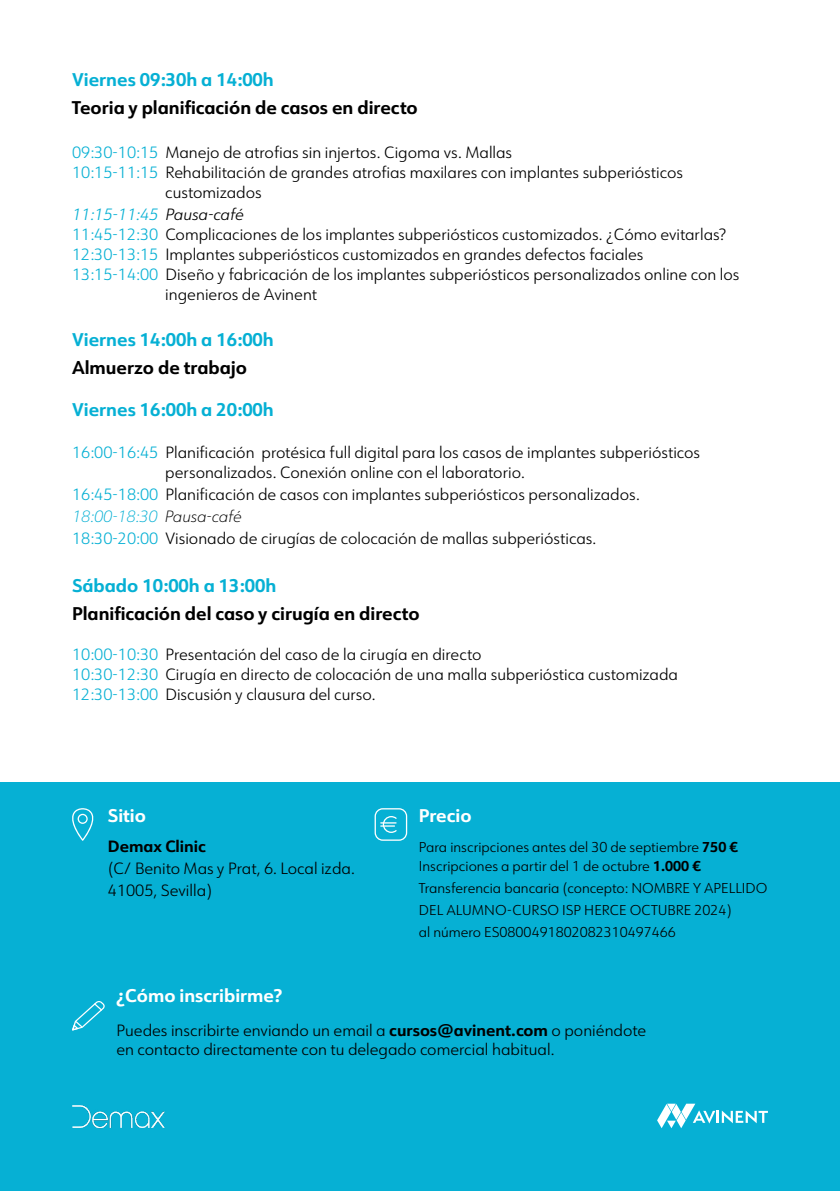
<style>
.page{position:relative;width:840px;height:1191px;background:#fff}
.page>*{position:absolute;margin:0;border:0;box-sizing:border-box;transform-origin:0 0}
.t1{font:700 18px "URW Form";color:#000}
.t2{font:700 18px "URW Form";color:#06b0d4}
.t3{font:700 18px "URW Form";color:#fff}
.t4{font:300 16px/20px "URW Form";color:#000}
.t5{font:italic 300 16px "URW Form";color:#06b0d4}
.t6{font:700 16px "URW Form";color:#000}
.t7{font:300 14px/22px "URW Form";color:#000}
.s1{color:#06b0d4}
.s2{color:#000}
.s3{font-weight:200;font-style:italic;color:#06b0d4}
.s4{font-weight:200;font-style:italic}
.s5{font-weight:700}
</style>
<div class="page">
<div style="left:0;top:782px;width:839px;height:409px;background:#06b0d4"></div>
<svg style="left:72px;top:808px;width:22px;height:32px"></svg>
<svg style="left:374px;top:808px;width:33px;height:32px"></svg>
<svg style="left:72px;top:1001px;width:33px;height:29px"></svg>
<svg style="left:657px;top:1103px;width:110px;height:25px"></svg>
<img style="left:72px;top:1105px;width:93px;height:24px">
<p class="t2" style="left:72px;top:67px;width:203px">Viernes 09:30h a 14:00h</p>
<p class="t1" style="left:72px;top:95px;width:347px">Teoria y planificación de casos en directo</p>
<p class="t4" style="left:72px;top:142px;width:441px"><span class="s1">09:30-10:15</span> Manejo de atrofias sin injertos. Cigoma vs. Mallas</p>
<p class="t4" style="left:72px;top:162px;width:612px"><span class="s1">10:15-11:15</span> Rehabilitación de grandes atrofias maxilares con implantes subperiósticos</p>
<p class="t4" style="left:165px;top:182px;width:98px">customizados</p>
<p class="t5" style="left:72px;top:203px;width:173px">11:15-11:45 <span class="s2">Pausa-café</span></p>
<p class="t4" style="left:72px;top:224px;width:655px"><span class="s1">11:45-12:30</span> Complicaciones de los implantes subperiósticos customizados. ¿Cómo evitarlas?</p>
<p class="t4" style="left:72px;top:244px;width:572px"><span class="s1">12:30-13:15</span> Implantes subperiósticos customizados en grandes defectos faciales</p>
<p class="t4" style="left:72px;top:264px;width:668px"><span class="s1">13:15-14:00</span> Diseño y fabricación de los implantes subperiósticos personalizados online con los</p>
<p class="t4" style="left:165px;top:284px;width:153px">ingenieros de Avinent</p>
<p class="t2" style="left:72px;top:327px;width:203px">Viernes 14:00h a 16:00h</p>
<p class="t1" style="left:72px;top:355px;width:176px">Almuerzo de trabajo</p>
<p class="t2" style="left:72px;top:397px;width:203px">Viernes 16:00h a 20:00h</p>
<p class="t4" style="left:165px;top:442px;width:536px;text-indent:-93px"><span class="s1">16:00-16:45</span> Planificación protésica full digital para los casos de implantes subperiósticos personalizados. Conexión online con el laboratorio.</p>
<p class="t4" style="left:72px;top:483px;width:569px;line-height:22px"><span class="s1">16:45-18:00</span> Planificación de casos con implantes subperiósticos personalizados.<br><span class="s3">18:00-18:30</span> <span class="s4">Pausa-café<br></span><span class="s1">18:30-20:00</span> Visionado de cirugías de colocación de mallas subperiósticas.</p>
<p class="t2" style="left:72px;top:573px;width:206px">Sábado 10:00h a 13:00h</p>
<p class="t1" style="left:72px;top:601px;width:349px">Planificación del caso y cirugía en directo</p>
<p class="t4" style="left:72px;top:644px;width:607px"><span class="s1">10:00-10:30</span> Presentación del caso de la cirugía en directo<br><span class="s1">10:30-12:30</span> Cirugía en directo de colocación de una malla subperióstica customizada<br><span class="s1">12:30-13:00</span> Discusión y clausura del curso.</p>
<p class="t3" style="left:108px;top:803px;width:40px">Sitio</p>
<p class="t6" style="left:108px;top:835px;width:100px">Demax Clinic</p>
<p class="t4" style="left:108px;top:856px;width:248px;line-height:22px">(C/ Benito Mas y Prat, 6. Local izda.<br>41005, Sevilla)</p>
<p class="t3" style="left:418px;top:803px;width:54px">Precio</p>
<p class="t7" style="left:418px;top:837px;width:320px;line-height:19.2px">Para inscripciones antes del 30 de septiembre <span class="s5">750 €<br></span>Inscripciones a partir del 1 de octubre <span class="s5">1.000 €</span></p>
<p class="t7" style="left:418px;top:877px;width:350px">Transferencia bancaria (concepto: NOMBRE Y APELLIDO<br>DEL ALUMNO-CURSO ISP HERCE OCTUBRE 2024)<br>al número ES0800491802082310497466</p>
<p class="t3" style="left:116px;top:983px;width:167px">¿Cómo inscribirme?</p>
<p class="t4" style="left:116px;top:1020px;width:531px;line-height:19.2px">Puedes inscribirte enviando un email a <span class="s5">cursos@avinent.com</span> o poniéndote en contacto directamente con tu delegado comercial habitual.</p>
</div>
